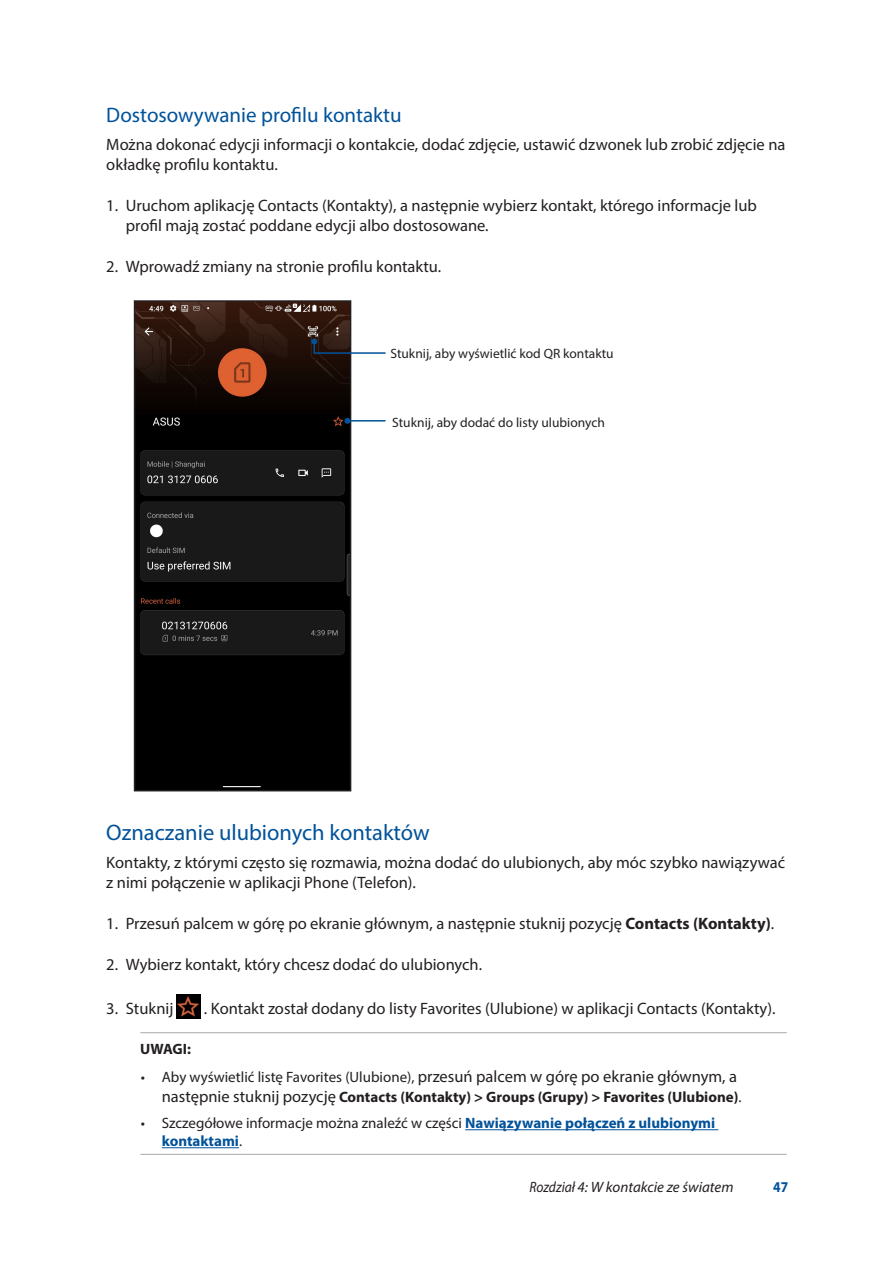
<style>
.page{position:relative;width:893px;height:1263px;background:#fff}
.page>*{position:absolute;margin:0;border:0;box-sizing:border-box;transform-origin:0 0}
.t1{font:22.5px "Myriad Pro";color:#01529a}
.t2{font:21px "Myriad Pro";color:#01529a}
.t3{font:16.5px/19.8px "Myriad Pro";color:#231f20}
.t4{font:15px/18px "Myriad Pro";color:#231f20}
.t5{font:italic 15px "Myriad Pro";color:#231f20;scale:.9 1}
.t6{font:700 15px "Myriad Pro";letter-spacing:-.015em;color:#231f20}
.t7{font:700 15px "Myriad Pro";color:#01529a;scale:.9 1}
.t8{font:13.5px "Myriad Pro";color:#231f20}
.s1{font-weight:700}
.s2{font-size:15px}
.s3{font-weight:700;font-size:15px}
.s4{font-weight:700;color:#01529a}
</style>
<div class="page">
<hr style="left:140px;top:1032px;width:647px;height:1px;background:#a8a9ad">
<hr style="left:465px;top:1129px;width:253px;height:1px;background:#01529a">
<hr style="left:140px;top:1154px;width:647px;height:1px;background:#a8a9ad">
<hr style="left:162px;top:1147px;width:77px;height:1px;background:#01529a">
<img style="left:177px;top:994px;width:23px;height:24px">
<img style="left:137px;top:303px;width:211px;height:485px">
<div style="left:134px;top:300px;width:217px;height:491px;border:2px solid #231f20"></div>
<hr style="left:347px;top:420px;width:39px;height:2px;background:#01529a">
<svg style="left:344px;top:418px;width:6px;height:6px"></svg>
<svg style="left:311px;top:338px;width:75px;height:17px"></svg>
<p class="t2" style="left:106px;top:102px;width:297px">Dostosowywanie profilu kontaktu</p>
<p class="t3" style="left:106px;top:135px;width:681px">Można dokonać edycji informacji o kontakcie, dodać zdjęcie, ustawić dzwonek lub zrobić zdjęcie na okładkę profilu kontaktu.</p>
<p class="t3" style="left:126px;top:196px;width:633px;text-indent:-20px">1. Uruchom aplikację Contacts (Kontakty), a następnie wybierz kontakt, którego informacje lub profil mają zostać poddane edycji albo dostosowane.</p>
<p class="t3" style="left:106px;top:256px;width:336px">2. Wprowadź zmiany na stronie profilu kontaktu.</p>
<p class="t8" style="left:390px;top:345px;width:225px">Stuknij, aby wyświetlić kod QR kontaktu</p>
<p class="t8" style="left:392px;top:414px;width:214px">Stuknij, aby dodać do listy ulubionych</p>
<h1 class="t1" style="left:106px;top:818px;width:325px">Oznaczanie ulubionych kontaktów</h1>
<p class="t3" style="left:106px;top:852px;width:680px">Kontakty, z którymi często się rozmawia, można dodać do ulubionych, aby móc szybko nawiązywać z nimi połączenie w aplikacji Phone (Telefon).</p>
<p class="t3" style="left:106px;top:913px;width:669px">1. Przesuń palcem w górę po ekranie głównym, a następnie stuknij pozycję <span class="s1">Contacts (Kontakty)</span>.</p>
<p class="t3" style="left:106px;top:954px;width:377px">2. Wybierz kontakt, który chcesz dodać do ulubionych.</p>
<p class="t3" style="left:106px;top:999px;width:69px">3. Stuknij</p>
<p class="t3" style="left:204px;top:999px;width:573px">. Kontakt został dodany do listy Favorites (Ulubione) w aplikacji Contacts (Kontakty).</p>
<p class="t6" style="left:140px;top:1039px;width:52px">UWAGI:</p>
<p class="t3" style="left:141px;top:1066px;width:602px;text-align:right"><span class="s2">• Aby wyświetlić listę Favorites (Ulubione),</span> przesuń palcem w górę po ekranie głównym, a następnie stuknij pozycję <span class="s3">Contacts (Kontakty) &gt; Groups (Grupy) &gt; Favorites (Ulubione)</span><span class="s2">.</span></p>
<p class="t4" style="left:162px;top:1114px;width:555px;text-indent:-21px">• Szczegółowe informacje można znaleźć w części <span class="s4">Nawiązywanie połączeń z ulubionymi kontaktami</span>.</p>
<p class="t5" style="left:529px;top:1178px;width:228px">Rozdział 4: W kontakcie ze światem</p>
<p class="t7" style="left:773px;top:1177px;width:18px">47</p>
</div>
